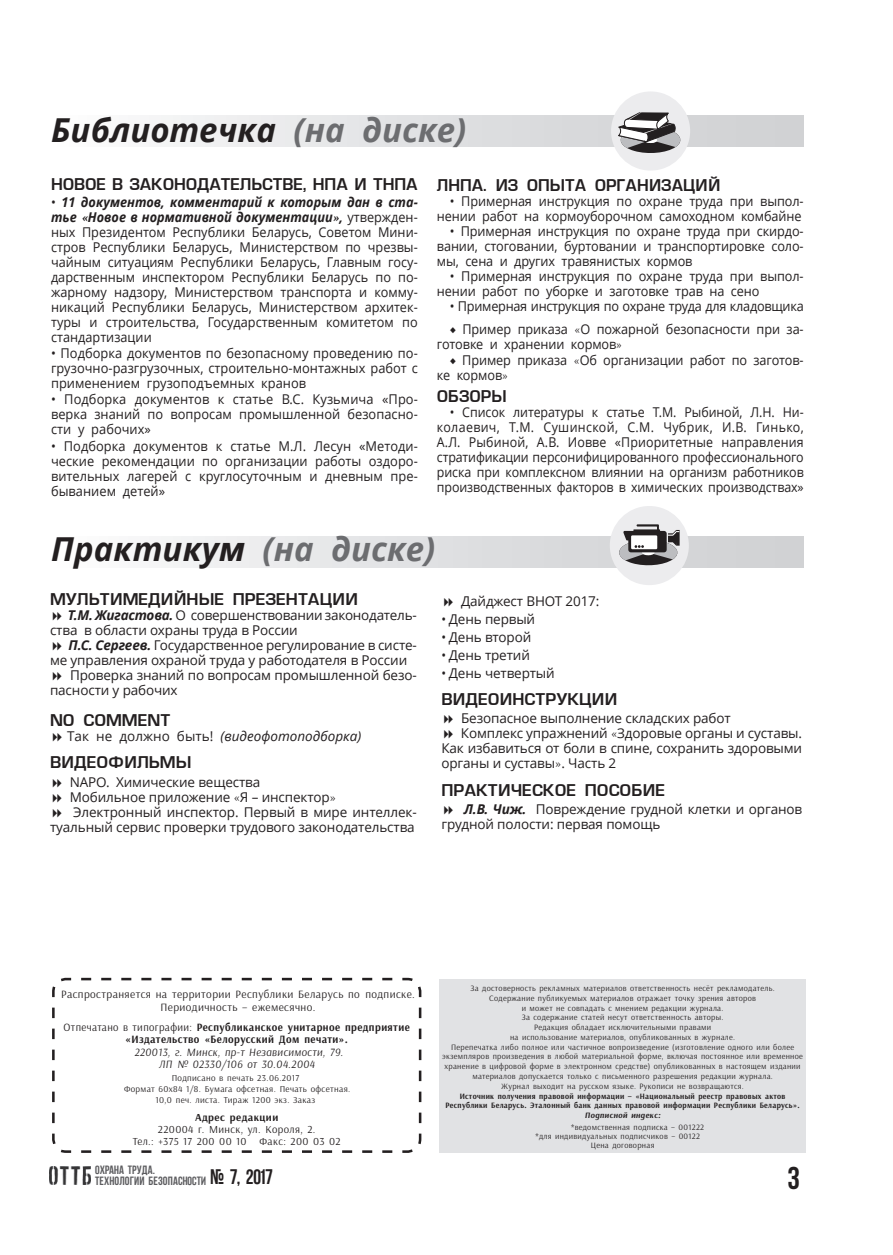
<style>
.page{position:relative;width:893px;height:1255px;background:#fff}
.page>*{position:absolute;margin:0;border:0;box-sizing:border-box;transform-origin:0 0}
.t1{font:italic 700 33px "Open Sans";letter-spacing:.005em;color:#231f20}
.t2{font:31.5px "Bebas Neue";color:#231f20}
.t3{font:700 16.5px "Evropa";color:#231f20}
.t4{font:13.5px/15px "Open Sans";letter-spacing:-.01em;color:#231f20;text-align:justify;scale:.95 1}
.t5{font:13.5px/15px "Open Sans";letter-spacing:-.01em;color:#231f20}
.t6{font:13.5px/15px "Open Sans";letter-spacing:-.01em;color:#231f20;scale:.94 1}
.t7{font:13.5px/15px "Open Sans";letter-spacing:-.01em;color:#231f20;text-align:justify;scale:.92 1}
.t8{font:italic 13.5px "Open Sans";letter-spacing:.005em;color:#231f20}
.t9{font:700 12px "Bebas Neue";letter-spacing:.01em;color:#5c5c5f}
.t10{font:12px "AA Bebas Neue";letter-spacing:.01em;color:#5c5c5f}
.t11{font:700 11.25px/12.3px "Arsenal";letter-spacing:.04em;color:#231f20;text-align:center;scale:.95 1}
.t12{font:11.25px/12.3px "Arsenal";letter-spacing:.035em;color:#231f20;text-align:center}
.t13{font:italic 11.25px/12.3px "Arsenal";letter-spacing:.035em;color:#231f20;text-align:center;scale:.95 1}
.t14{font:10.8px/12px "Arsenal";letter-spacing:.035em;color:#231f20;text-align:center}
.t15{font:700 10.8px "Arsenal";letter-spacing:.04em;color:#231f20}
.t16{font:9px/10.8px "Arsenal";letter-spacing:.035em;color:#231f20;text-align:center}
.t17{font:8.25px/9.8px "Arsenal";letter-spacing:.035em;color:#231f20;text-align:center}
.t18{font:700 8.25px/9.8px "Arsenal";letter-spacing:.04em;color:#231f20;text-align:center;scale:.94 1}
.t19{font:italic 700 8.25px "Arsenal";letter-spacing:.04em;color:#231f20}
.s1{color:#6c6d70}
.s2{font-weight:700;font-style:italic}
.s3{font-family:"Arsenal";font-weight:700;font-style:italic}
.s4{font-family:"Minion Pro";font-size:15px}
.s5{font-family:"Arsenal"}
.s6{font-style:normal}
.s7{font-weight:400}
.s8{font-family:"Bebas Neue";font-weight:700}
.s9{font-family:"AA Bebas Neue";font-weight:400}
.s10{font-family:"AA Bebas Neue";font-weight:400;font-size:21px;color:#231f20}
</style>
<div class="page">
<svg style="left:161px;top:115px;width:643px;height:31px;background:#e0e1e2"></svg>
<div style="left:611px;top:91px;width:79px;height:80px;background:#ececee;border-radius:50%"></div>
<svg style="left:618px;top:112px;width:63px;height:41px"></svg>
<div style="left:51px;top:536px;width:753px;height:31px;background:linear-gradient(to right,#fafafb,#cccdcf)"></div>
<div style="left:610px;top:506px;width:79px;height:79px;background:#ececee;border-radius:50%"></div>
<svg style="left:619px;top:524px;width:61px;height:42px"></svg>
<img style="left:49px;top:1166px;width:42px;height:17px">
<div style="left:439px;top:979px;width:367px;height:173px;background:#e1e2e4"></div>
<svg style="left:52px;top:977px;width:370px;height:176px"></svg>
<h1 class="t1" style="left:51px;top:106px;width:417px">Библиотечка <span class="s1">(на диске)</span></h1>
<p class="t3" style="left:51px;top:176px;width:368px">НОВОЕ В ЗАКОНОДАТЕЛЬСТВЕ, НПА И ТНПА</p>
<p class="t4" style="left:51px;top:194px;width:388px">• <span class="s2">11 документов, комментарий к которым дан в ста&shy;тье</span> <span class="s3">«</span><span class="s2">Новое в нормативной документации</span><span class="s3">»</span><span class="s2">,</span> утвержден&shy;ных Президентом Республики Беларусь, Советом Мини&shy;стров Республики Беларусь, Министерством по чрезвы&shy;чайным ситуациям Республики Беларусь, Главным госу&shy;дарственным инспектором Республики Беларусь по по&shy;жарному надзору, Министерством транспорта и комму&shy;никаций Республики Беларусь, Министерством архитек&shy;туры и строительства, Государственным комитетом по стандартизации</p>
<p class="t4" style="left:51px;top:345px;width:388px">• Подборка документов по безопасному проведению по&shy;грузочно-разгрузочных, строительно-монтажных работ с применением грузоподъемных кранов</p>
<p class="t4" style="left:51px;top:391px;width:388px">• Подборка документов к статье В.С. Кузьмича «Про&shy;верка знаний по вопросам промышленной безопасно&shy;сти у рабочих»</p>
<p class="t4" style="left:51px;top:438px;width:388px">• Подборка документов к статье М.Л. Лесун «Методи&shy;ческие рекомендации по организации работы оздоро&shy;вительных лагерей с круглосуточным и дневным пре&shy;быванием детей»</p>
<p class="t3" style="left:437px;top:176px;width:285px">ЛНПА. ИЗ ОПЫТА ОРГАНИЗАЦИЙ</p>
<p class="t6" style="left:437px;top:193px;width:392px;text-align:right">• Примерная инструкция по охране труда при выпол&shy;нении работ на кормоуборочном самоходном комбайне</p>
<p class="t6" style="left:437px;top:223px;width:392px;text-align:justify;text-indent:13px">• Примерная инструкция по охране труда при скирдо&shy;вании, стоговании, буртовании и транспортировке соло&shy;мы, сена и других травянистых кормов</p>
<p class="t6" style="left:437px;top:268px;width:392px;text-indent:13px">• Примерная инструкция по охране труда при выпол&shy;нении работ по уборке и заготовке трав на сено</p>
<p class="t6" style="left:450px;top:298px;width:378px">• Примерная инструкция по охране труда для кладовщика</p>
<p class="t6" style="left:437px;top:321px;width:392px;text-indent:13px"><span class="s4">◆</span> Пример приказа <span class="s5">«</span>О пожарной безопасности при за&shy;готовке и хранении кормов<span class="s5">»</span></p>
<p class="t6" style="left:437px;top:352px;width:392px;text-indent:13px"><span class="s4">◆</span> Пример приказа <span class="s5">«</span>Об организации работ по заготов&shy;ке кормов<span class="s5">»</span></p>
<p class="t3" style="left:437px;top:387px;width:71px">ОБЗОРЫ</p>
<p class="t7" style="left:437px;top:404px;width:400px;text-indent:13px">• Список литературы к статье Т.М. Рыбиной, Л.Н. Ни&shy;колаевич, Т.М. Сушинской, С.М. Чубрик, И.В. Гинько, А.Л. Рыбиной, А.В. Иовве «Приоритетные направления стратификации персонифицированного профессионального риска при комплексном влиянии на организм работников производственных факторов в химических производствах»</p>
<h1 class="t1" style="left:51px;top:525px;width:386px">Практикум <span class="s1">(на диске)</span></h1>
<p class="t3" style="left:50px;top:590px;width:310px">МУЛЬТИМЕДИЙНЫЕ ПРЕЗЕНТАЦИИ</p>
<p class="t5" style="left:50px;top:607px;width:368px;text-indent:18px"><span class="s2">Т.М. Жигастова.</span> О совершенствовании законодатель&shy;ства в области охраны труда в России</p>
<p class="t5" style="left:68px;top:637px;width:350px"><span class="s2">П.С. Сергеев.</span> Государственное регулирование в систе-</p>
<p class="t5" style="left:50px;top:652px;width:359px">ме управления охраной труда у работодателя в России</p>
<p class="t5" style="left:70px;top:667px;width:348px">Проверка знаний по вопросам промышленной безо-</p>
<p class="t5" style="left:50px;top:682px;width:129px">пасности у рабочих</p>
<p class="t3" style="left:50px;top:711px;width:122px">NO COMMENT</p>
<p class="t8" style="left:67px;top:727px;width:296px"><span class="s6">Так не должно быть!</span> (видеофотоподборка)</p>
<p class="t3" style="left:50px;top:753px;width:143px">ВИДЕОФИЛЬМЫ</p>
<p class="t5" style="left:70px;top:773px;width:192px">NAPO. Химические вещества</p>
<p class="t5" style="left:70px;top:788px;width:268px">Мобильное приложение <span class="s5">«</span>Я – инспектор<span class="s5">»</span></p>
<p class="t5" style="left:73px;top:803px;width:345px">Электронный инспектор. Первый в мире интеллек-</p>
<p class="t5" style="left:50px;top:818px;width:366px">туальный сервис проверки трудового законодательства</p>
<p class="t5" style="left:461px;top:593px;width:140px">Дайджест ВНОТ 2017:</p>
<p class="t7" style="left:441px;top:611px;width:103px">• День первый</p>
<p class="t7" style="left:441px;top:629px;width:99px">• День второй</p>
<p class="t7" style="left:441px;top:647px;width:98px">• День третий</p>
<p class="t7" style="left:441px;top:665px;width:125px">• День четвертый</p>
<p class="t3" style="left:441px;top:690px;width:178px">ВИДЕОИНСТРУКЦИИ</p>
<p class="t5" style="left:461px;top:710px;width:271px">Безопасное выполнение складских работ</p>
<p class="t5" style="left:461px;top:725px;width:343px">Комплекс упражнений <span class="s5">«</span>Здоровые органы и суставы.</p>
<p class="t5" style="left:441px;top:740px;width:362px">Как избавиться от боли в спине, сохранить здоровыми</p>
<p class="t5" style="left:441px;top:755px;width:176px">органы и суставы<span class="s5">»</span>. Часть 2</p>
<p class="t3" style="left:441px;top:781px;width:225px">ПРАКТИЧЕСКОЕ ПОСОБИЕ</p>
<p class="t5" style="left:441px;top:801px;width:362px;text-indent:22px"><span class="s2">Л.В. Чиж.</span> Повреждение грудной клетки и органов грудной полости: первая помощь</p>
<p class="t12" style="left:61px;top:988px;width:355px">Распространяется на территории Республики Беларусь по подписке.<br>Периодичность – ежемесячно.</p>
<p class="t11" style="left:64px;top:1021px;width:366px"><span class="s7">Отпечатано в типографии:</span> Республиканское унитарное предприятие «Издательство «Белорусский Дом печати».</p>
<p class="t13" style="left:134px;top:1045px;width:221px">220013, г. Минск, пр-т Независимости, 79.<br>ЛП № 02330/106 от 30.04.2004</p>
<p class="t16" style="left:124px;top:1072px;width:228px">Подписано в печать 23.06.2017<br>Формат 60х84 1/8. Бумага офсетная. Печать офсетная.<br>10,0 печ. листа. Тираж 1200 экз. Заказ</p>
<p class="t15" style="left:195px;top:1110px;width:85px">Адрес редакции</p>
<p class="t14" style="left:133px;top:1122px;width:210px">220004 г. Минск, ул. Короля, 2.<br>Тел.: +375 17 200 00 10 Факс: 200 03 02</p>
<p class="t10" style="left:95px;top:1163px;width:61px">ОХРАНА Т<span class="s8">РУДА.</span></p>
<p class="t9" style="left:95px;top:1173px;width:179px">ТЕХНОЛОГИИ БЕЗОПАС<span class="s9">НОСТИ</span> <span class="s10">№ 7, 2017</span></p>
<p class="t17" style="left:442px;top:983px;width:362px">За достоверность рекламных материалов ответственность несёт рекламодатель.<br>Содержание публикуемых материалов отражает точку зрения авторов<br>и может не совпадать с мнением редакции журнала.<br>За содержание статей несут ответственность авторы.<br>Редакция обладает исключительными правами<br>на использование материалов, опубликованных в журнале.<br>Перепечатка либо полное или частичное вопроизведение (изготовление одного или более экземпляров произведения в любой материальной форме, включая постоянное или временное хранение в цифровой форме в электронном средстве) опубликованных в настоящем издании материалов допускается только с письменного разрешения редакции журнала.<br>Журнал выходит на русском языке. Рукописи не возвращаются.</p>
<p class="t18" style="left:445px;top:1091px;width:378px">Источник получения правовой информации – «Национальный реестр правовых актов<br>Республики Беларусь. Эталонный банк данных правовой информации Республики Беларусь».</p>
<p class="t19" style="left:585px;top:1110px;width:77px">Подписной индекс:</p>
<p class="t17" style="left:591px;top:1140px;width:65px">Цена договорная</p>
<p class="t17" style="left:536px;top:1122px;width:170px;line-height:9px;text-align:left;text-indent:36px">*ведомственная подписка – 001222 *для индивидуальных подписчиков – 00122</p>
<h2 class="t2" style="left:787px;top:1160px;width:14px">3</h2>
</div>
